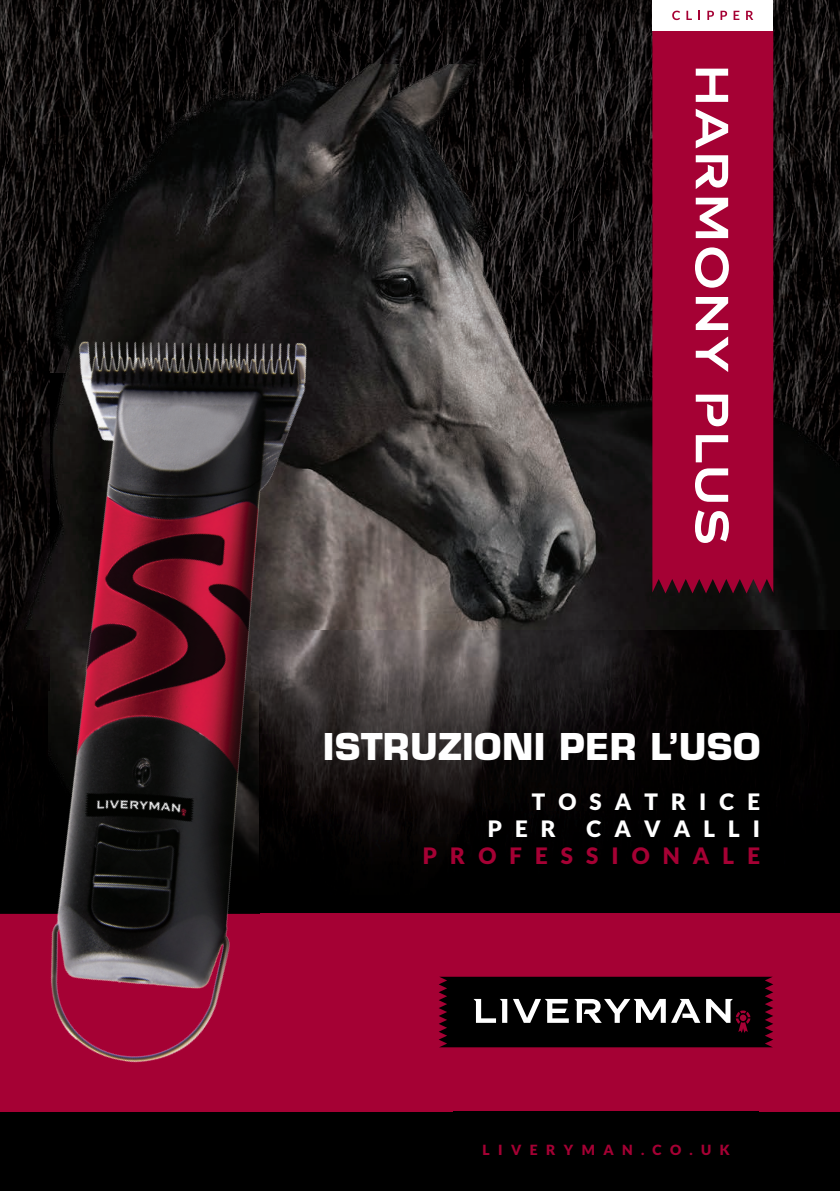
<style>
.page{position:relative;width:840px;height:1191px;background:#fff}
.page>*{position:absolute;margin:0;border:0;box-sizing:border-box;transform-origin:0 0}
.t1{font:700 36px "Eurostile";letter-spacing:.01em;color:#fff}
.t2{font:900 22.6px/27px "Lato";letter-spacing:.58em;color:#fff}
.t3{font:900 22.6px "Lato";letter-spacing:.58em;color:#a50134}
.t4{font:900 14px "Lato";letter-spacing:.6em;color:#a50134}
</style>
<div class="page">
<div style="left:0;top:0;width:839px;height:1191px;background:#000"></div>
<img style="left:0;top:0;width:790px;height:64px">
<img style="left:790px;top:0;width:49px;height:64px">
<img style="left:0;top:64px;width:839px;height:567px">
<img style="left:395px;top:631px;width:405px;height:26px">
<img style="left:395px;top:657px;width:420px;height:189px">
<div style="left:0;top:913px;width:839px;height:198px;background:#a50134"></div>
<svg style="left:439px;top:976px;width:333px;height:71px;background:#211b1c"></svg>
<svg style="left:739px;top:1014px;width:7px;height:7px"></svg>
<div style="left:652px;top:30px;width:120px;height:563px;background:#a50134"></div>
<svg style="left:695px;top:69px;width:32px;height:33px"></svg>
<svg style="left:695px;top:109px;width:32px;height:39px"></svg>
<svg style="left:695px;top:155px;width:32px;height:34px"></svg>
<svg style="left:695px;top:198px;width:32px;height:40px"></svg>
<svg style="left:694px;top:247px;width:34px;height:41px"></svg>
<svg style="left:695px;top:297px;width:32px;height:33px"></svg>
<svg style="left:695px;top:336px;width:32px;height:36px"></svg>
<svg style="left:695px;top:395px;width:32px;height:31px"></svg>
<svg style="left:695px;top:435px;width:32px;height:27px"></svg>
<svg style="left:694px;top:468px;width:33px;height:34px"></svg>
<svg style="left:694px;top:510px;width:34px;height:33px"></svg>
<div style="left:652px;top:0;width:120px;height:30px;background:#fff"></div>
<svg style="left:672px;top:11px;width:7px;height:9px"></svg>
<svg style="left:686px;top:11px;width:5px;height:9px"></svg>
<svg style="left:707px;top:11px;width:6px;height:9px"></svg>
<svg style="left:720px;top:11px;width:6px;height:9px"></svg>
<svg style="left:733px;top:11px;width:6px;height:9px"></svg>
<svg style="left:746px;top:11px;width:6px;height:9px"></svg>
<img style="left:0;top:268px;width:395px;height:844px">
<h1 class="t1" style="left:323px;top:725px;width:439px">ISTRUZIONI PER L’USO</h1>
<p class="t2" style="left:487px;top:787px;width:274px;text-indent:44px">TOSATRICE<br>PER</p>
<p class="t2" style="left:586px;top:814px;width:175px">CAVALLI</p>
<p class="t3" style="left:422px;top:842px;width:338px">PROFESSIONALE</p>
<p class="t4" style="left:482px;top:1141px;width:248px">LIVERYMAN.CO.UK</p>
</div>
